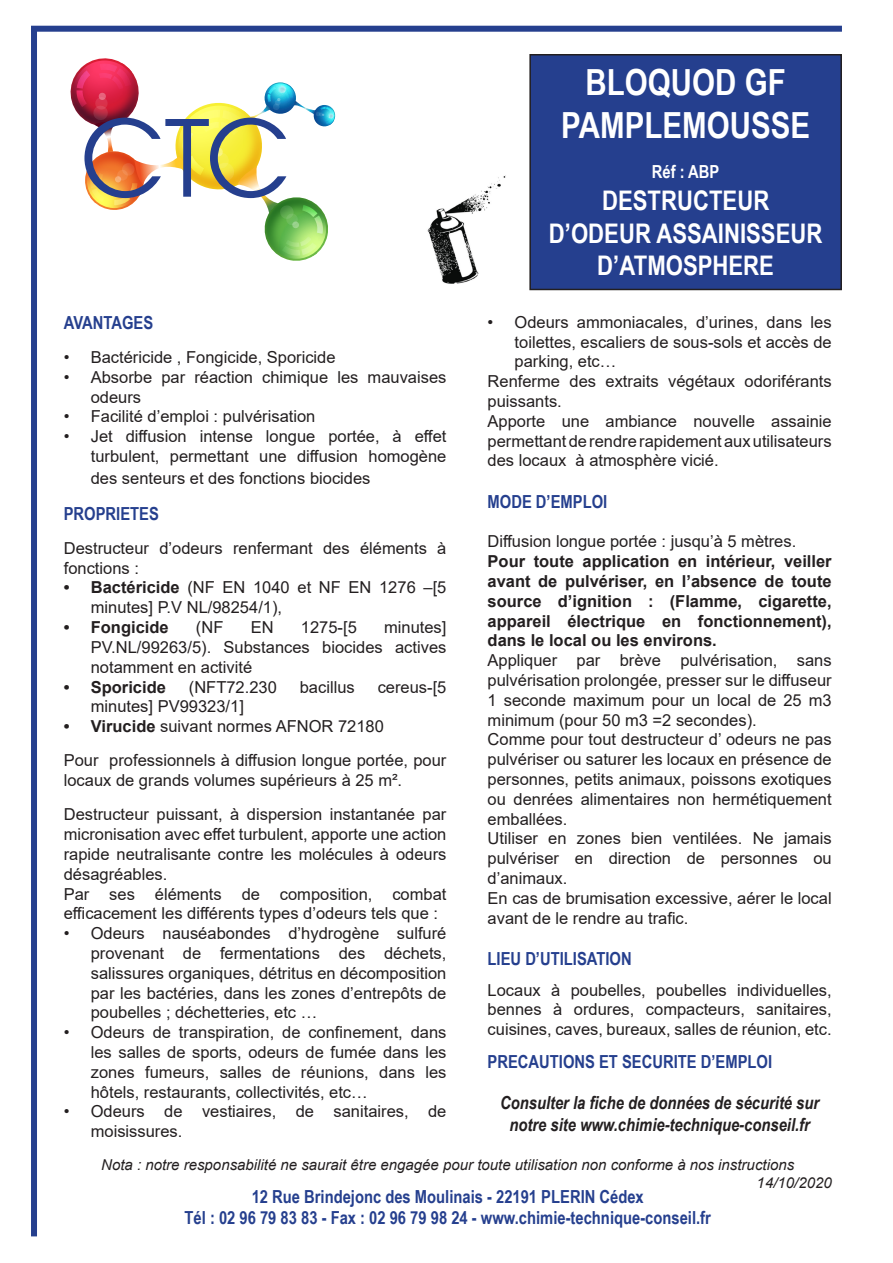
<style>
.page{position:relative;width:893px;height:1263px;background:#fff}
.page>*{position:absolute;margin:0;border:0;box-sizing:border-box;transform-origin:0 0}
.t1{font:700 36px/43.2px "Arial Narrow";color:#fff;text-align:center}
.t2{font:700 27px/32.4px "Arial Narrow";color:#fff;text-align:center}
.t3{font:700 18px "Arial Narrow";color:#253f8e}
.t4{font:italic 700 18px/21.6px "Arial Narrow";color:#231f20;text-align:center}
.t5{font:700 18px "Arial Narrow";color:#fff}
.t6{font:16.5px/19.8px "Arial";color:#231f20;text-align:justify}
.t7{font:700 16.5px/19.8px "Arial";color:#231f20;text-align:justify}
.t8{font:italic 15px "Arial";color:#231f20}
.s1{font-weight:700}
</style>
<div class="page">
<div style="left:530px;top:55px;width:311px;height:234px;background:#253f8e"></div>
<div style="left:529px;top:54px;width:313px;height:236px;border:2px solid #231f20"></div>
<img style="left:70px;top:58px;width:266px;height:203px">
<div style="left:31px;top:26px;width:811px;height:6px;background:#253f8e"></div>
<div style="left:31px;top:29px;width:6px;height:1207px;background:#253f8e"></div>
<img style="left:427px;top:175px;width:79px;height:109px">
<p class="t3" style="left:64px;top:309px;width:91px">AVANTAGES</p>
<p class="t6" style="left:64px;top:347px;width:273px">• Bactéricide , Fongicide, Sporicide</p>
<p class="t6" style="left:91px;top:367px;width:357px;text-indent:-27px">• Absorbe par réaction chimique les mauvaises odeurs</p>
<p class="t6" style="left:64px;top:407px;width:253px">• Facilité d’emploi : pulvérisation</p>
<p class="t6" style="left:64px;top:426px;width:384px;text-align:right">• Jet diffusion intense longue portée, à effet turbulent, permettant une diffusion homogène</p>
<p class="t6" style="left:91px;top:468px;width:281px">des senteurs et des fonctions biocides</p>
<p class="t3" style="left:64px;top:500px;width:97px">PROPRIETES</p>
<p class="t6" style="left:64px;top:538px;width:384px">Destructeur d’odeurs renfermant des éléments à fonctions :</p>
<p class="t6" style="left:91px;top:578px;width:357px;text-indent:-27px"><span class="s1">• Bactéricide</span> (NF EN 1040 et NF EN 1276 –[5 minutes] P.V NL/98254/1),</p>
<p class="t7" style="left:64px;top:618px;width:106px">• Fongicide</p>
<p class="t6" style="left:196px;top:617px;width:29px">(NF</p>
<p class="t6" style="left:251px;top:617px;width:24px">EN</p>
<p class="t6" style="left:301px;top:617px;width:57px">1275-[5</p>
<p class="t6" style="left:91px;top:617px;width:357px;text-indent:293px">minutes] PV.NL/99263/5). Substances biocides actives notamment en activité</p>
<p class="t7" style="left:64px;top:677px;width:104px">• Sporicide</p>
<p class="t6" style="left:189px;top:677px;width:90px">(NFT72.230</p>
<p class="t6" style="left:300px;top:677px;width:57px">bacillus</p>
<p class="t6" style="left:378px;top:677px;width:70px">cereus-[5</p>
<p class="t6" style="left:91px;top:696px;width:155px">minutes] PV99323/1]</p>
<p class="t6" style="left:64px;top:716px;width:322px"><span class="s1">• Virucide</span> suivant normes AFNOR 72180</p>
<p class="t6" style="left:64px;top:750px;width:384px">Pour professionnels à diffusion longue portée, pour locaux de grands volumes supérieurs à 25 m².</p>
<p class="t6" style="left:64px;top:804px;width:384px">Destructeur puissant, à dispersion instantanée par micronisation avec effet turbulent, apporte une action rapide neutralisante contre les molécules à odeurs désagréables.</p>
<p class="t6" style="left:64px;top:884px;width:384px">Par ses éléments de composition, combat efficacement les différents types d’odeurs tels que :</p>
<p class="t6" style="left:91px;top:923px;width:357px;text-indent:-27px">• Odeurs nauséabondes d’hydrogène sulfuré provenant de fermentations des déchets, salissures organiques, détritus en décomposition par les bactéries, dans les zones d’entrepôts de poubelles ; déchetteries, etc …</p>
<p class="t6" style="left:91px;top:1022px;width:357px;text-indent:-27px">• Odeurs de transpiration, de confinement, dans les salles de sports, odeurs de fumée dans les zones fumeurs, salles de réunions, dans les hôtels, restaurants, collectivités, etc…</p>
<p class="t6" style="left:91px;top:1101px;width:357px;text-indent:-27px">• Odeurs de vestiaires, de sanitaires, de moisissures.</p>
<p class="t1" style="left:561px;top:59px;width:250px">BLOQUOD GF<br>PAMPLEMOUSSE</p>
<p class="t5" style="left:652px;top:158px;width:69px">Réf : ABP</p>
<p class="t2" style="left:549px;top:183px;width:275px">DESTRUCTEUR<br>D’ODEUR ASSAINISSEUR<br>D’ATMOSPHERE</p>
<p class="t6" style="left:515px;top:312px;width:319px;text-indent:-27px">• Odeurs ammoniacales, d’urines, dans les toilettes, escaliers de sous-sols et accès de parking, etc…</p>
<p class="t6" style="left:488px;top:371px;width:346px">Renferme des extraits végétaux odoriférants puissants.</p>
<p class="t6" style="left:488px;top:411px;width:346px">Apporte une ambiance nouvelle assainie permettant de rendre rapidement aux utilisateurs des locaux à atmosphère vicié.</p>
<p class="t3" style="left:488px;top:488px;width:121px">MODE D’EMPLOI</p>
<p class="t6" style="left:488px;top:532px;width:310px">Diffusion longue portée : jusqu’à 5 mètres.</p>
<p class="t7" style="left:488px;top:552px;width:346px">Pour toute application en intérieur, veiller avant de pulvériser, en l’absence de toute source d’ignition : (Flamme, cigarette, appareil électrique en fonctionnement), dans le local ou les environs.</p>
<p class="t6" style="left:488px;top:650px;width:346px">Appliquer par brève pulvérisation, sans pulvérisation prolongée, presser sur le diffuseur 1 seconde maximum pour un local de 25 m3 minimum (pour 50 m3 =2 secondes).</p>
<p class="t6" style="left:488px;top:730px;width:346px">Comme pour tout destructeur d’ odeurs ne pas pulvériser ou saturer les locaux en présence de personnes, petits animaux, poissons exotiques ou denrées alimentaires non hermétiquement emballées.</p>
<p class="t6" style="left:488px;top:829px;width:346px">Utiliser en zones bien ventilées. Ne jamais pulvériser en direction de personnes ou d’animaux.</p>
<p class="t6" style="left:488px;top:888px;width:346px">En cas de brumisation excessive, aérer le local avant de le rendre au trafic.</p>
<p class="t3" style="left:488px;top:945px;width:146px">LIEU D’UTILISATION</p>
<p class="t6" style="left:488px;top:980px;width:346px">Locaux à poubelles, poubelles individuelles, bennes à ordures, compacteurs, sanitaires, cuisines, caves, bureaux, salles de réunion, etc.</p>
<p class="t3" style="left:488px;top:1048px;width:286px">PRECAUTIONS ET SECURITE D’EMPLOI</p>
<p class="t4" style="left:500px;top:1091px;width:321px">Consulter la fiche de données de sécurité sur notre site www.chimie-technique-conseil.fr</p>
<p class="t8" style="left:101px;top:1155px;width:694px">Nota : notre responsabilité ne saurait être engagée pour toute utilisation non conforme à nos instructions</p>
<p class="t8" style="left:757px;top:1173px;width:77px">14/10/2020</p>
<p class="t3" style="left:252px;top:1183px;width:394px">12 Rue Brindejonc des Moulinais - 22191 PLERIN Cédex</p>
<p class="t3" style="left:185px;top:1204px;width:528px">Tél : 02 96 79 83 83 - Fax : 02 96 79 98 24 - www.chimie-technique-conseil.fr</p>
</div>
